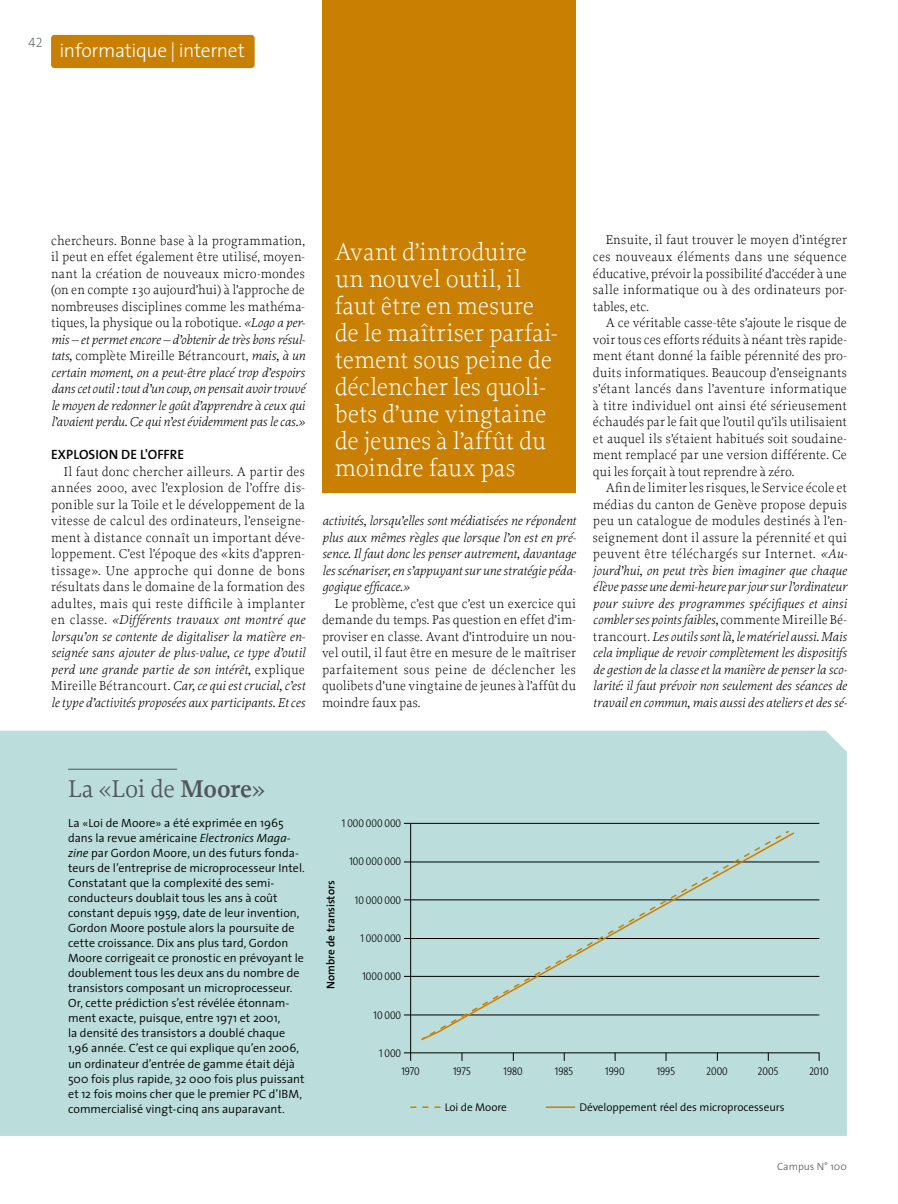
<style>
.page{position:relative;width:898px;height:1204px;background:#fff}
.page>*{position:absolute;margin:0;border:0;box-sizing:border-box;transform-origin:0 0}
.t1{font:300 25.5px/27px "Proforma";color:#fff}
.t2{font:25.5px "Proforma";color:#505559}
.t3{font:300 19.5px "The Sans";letter-spacing:-.015em;color:#fff}
.t4{font:300 13.5px/16.5px "Proforma";letter-spacing:.005em;color:#000;text-align:justify}
.t5{font:italic 300 13.5px/16.5px "Proforma";color:#000;text-align:justify}
.t6{font:600 13.5px "The Sans";color:#000}
.t7{font:13.5px "The Sans Extra Light Caps";color:#505559}
.t8{font:300 12px/15px "The Sans";letter-spacing:.005em;color:#000}
.t9{font:300 11.25px "The Sans Cd LF3";color:#000}
.t10{font:300 11.25px "The Sans";color:#000}
.t11{font:600 11.25px "The Sans";color:#000}
.t12{font:300 10.5px "The Sans";color:#505559}
.s1{font-style:italic}
.s2{font-style:normal}
.s3{font-weight:600}
</style>
<div class="page">
<div style="left:51px;top:35px;width:203px;height:33px;background:#c98002;border-radius:3px"></div>
<div style="left:0;top:730px;width:846px;height:405px;background:#bbdddc"></div>
<div style="left:322px;top:0;width:253px;height:493px;background:#c98002"></div>
<hr style="left:68px;top:768px;width:109px;height:1px;background:#505559">
<hr style="left:410px;top:823px;width:1px;height:237px;background:#000">
<hr style="left:404px;top:823px;width:415px;height:1px;background:#000">
<hr style="left:404px;top:861px;width:415px;height:1px;background:#000">
<hr style="left:404px;top:899px;width:415px;height:1px;background:#000">
<hr style="left:404px;top:938px;width:415px;height:1px;background:#000">
<hr style="left:404px;top:975px;width:415px;height:1px;background:#000">
<hr style="left:404px;top:1014px;width:415px;height:1px;background:#000">
<hr style="left:404px;top:1052px;width:415px;height:1px;background:#000">
<div style="left:419px;top:830px;width:376px;height:211px;background:#bbdddc"></div>
<svg style="left:410px;top:1106px;width:30px;height:1px"></svg>
<hr style="left:545px;top:1106px;width:30px;height:1px;background:#c98002">
<p class="t7" style="left:28px;top:31px;width:15px">42</p>
<h2 class="t3" style="left:60px;top:34px;width:187px">informatique | internet</h2>
<p class="t4" style="left:51px;top:232px;width:255px">chercheurs. Bonne base à la programmation, il peut en effet également être utilisé, moyen&shy;nant la création de nouveaux micro-mondes (on en compte 130 aujourd’hui) à l’approche de nombreuses disciplines comme les mathéma&shy;tiques, la physique ou la robotique. <span class="s1">«Logo a per&shy;mis – et permet encore – d’obtenir de très bons résul&shy;tats,</span> complète Mireille Bétrancourt, <span class="s1">mais, à un certain moment, on a peut-être placé trop d’espoirs dans cet outil : tout d’un coup, on pensait avoir trouvé le moyen de redonner le goût d’apprendre à ceux qui l’avaient perdu. Ce qui n’est évidemment pas le cas.»</span></p>
<p class="t6" style="left:51px;top:443px;width:24px">EXPLOSION</p>
<p class="t6" style="left:121px;top:443px;width:56px">DE L'OFFRE</p>
<p class="t4" style="left:51px;top:463px;width:255px;text-indent:13px">Il faut donc chercher ailleurs. A partir des années 2000, avec l’explosion de l’offre dis&shy;ponible sur la Toile et le développement de la vitesse de calcul des ordinateurs, l’enseigne&shy;ment à distance connaît un important déve&shy;loppement. C’est l’époque des «kits d’appren&shy;tissage». Une approche qui donne de bons résultats dans le domaine de la formation des adultes, mais qui reste difficile à implanter en classe. <span class="s1">«Différents travaux ont montré que lorsqu’on se contente de digitaliser la matière en&shy;seignée sans ajouter de plus-value, ce type d’outil perd une grande partie de son intérêt,</span> explique Mireille Bétrancourt. <span class="s1">Car, ce qui est crucial, c’est le type d’activités proposées aux participants. Et ces</span></p>
<h1 class="t1" style="left:334px;top:238px;width:224px">Avant d’introduire un nouvel outil, il faut être en mesure de le maîtriser parfai&shy;tement sous peine de déclencher les quoli&shy;bets d’une vingtaine de jeunes à l’affût du moindre faux pas</h1>
<p class="t5" style="left:322px;top:512px;width:255px">activités, lorsqu’elles sont médiatisées ne répondent plus aux mêmes règles que lorsque l’on est en pré&shy;sence. Il faut donc les penser autrement, davantage les scénariser, en s’appuyant sur une stratégie péda&shy;gogique efficace.»</p>
<p class="t4" style="left:322px;top:595px;width:255px;text-indent:13px">Le problème, c’est que c’est un exercice qui demande du temps. Pas question en effet d’im&shy;proviser en classe. Avant d’introduire un nou&shy;vel outil, il faut être en mesure de le maîtriser parfaitement sous peine de déclencher les quolibets d’une vingtaine de jeunes à l’affût du moindre faux pas.</p>
<p class="t4" style="left:592px;top:232px;width:255px;text-indent:13px">Ensuite, il faut trouver le moyen d’intégrer ces nouveaux éléments dans une séquence éducative, prévoir la possibilité d’accéder à une salle informatique ou à des ordinateurs por&shy;tables, etc.</p>
<p class="t4" style="left:592px;top:314px;width:255px;text-indent:13px">A ce véritable casse-tête s’ajoute le risque de voir tous ces efforts réduits à néant très rapide&shy;ment étant donné la faible pérennité des pro&shy;duits informatiques. Beaucoup d’enseignants s’étant lancés dans l’aventure informatique à titre individuel ont ainsi été sérieusement échaudés par le fait que l’outil qu’ils utilisaient et auquel ils s’étaient habitués soit soudaine&shy;ment remplacé par une version différente. Ce qui les forçait à tout reprendre à zéro.</p>
<p class="t5" style="left:592px;top:479px;width:255px;text-indent:13px"><span class="s2">Afin de limiter les risques, le Service école et médias du canton de Genève propose depuis peu un catalogue de modules destinés à l’en&shy;seignement dont il assure la pérennité et qui peuvent être téléchargés sur Internet.</span> «Au&shy;jourd’hui, on peut très bien imaginer que chaque élève passe une demi-heure par jour sur l’ordinateur pour suivre des programmes spécifiques et ainsi combler ses points faibles, <span class="s2">commente Mireille Bé&shy;trancourt.</span> Les outils sont là, le matériel aussi. Mais cela implique de revoir complètement les dispositifs de gestion de la classe et la manière de penser la sco&shy;larité: il faut prévoir non seulement des séances de travail en commun, mais aussi des ateliers et des sé-</p>
<h1 class="t2" style="left:68px;top:772px;width:198px">La «Loi de <span class="s3">Moore»</span></h1>
<p class="t8" style="left:68px;top:815px;width:238px">La «Loi de Moore» a été exprimée en 1965 dans la revue américaine <span class="s1">Electronics Maga&shy;zine</span> par Gordon Moore, un des futurs fonda&shy;teurs de l’entreprise de microprocesseur I ntel.<br>Constatant que la complexité des semi&shy;conducteurs doublait tous les ans à coût constant depuis 1959, date de leur invention, Gordon Moore postule alors la poursuite de cette croissance. Dix ans plus tard, Gordon Moore corrigeait ce pronostic en prévoyant le doublement tous les deux ans du nombre de transistors composant un microprocesseur.<br>Or, cette prédiction s’est révélée étonnam&shy;ment exacte, puisque, entre 1971 et 2001,<br>la densité des transistors a doublé chaque 1,96 année. C’est ce qui explique qu’en 2006, un ordinateur d’entrée de gamme était déjà 500 fois plus rapide, 32 000 fois plus puissant et 12 fois moins cher que le premier PC d’I BM, commercialisé vingt-cinq ans auparavant.</p>
<p class="t9" style="left:342px;top:817px;width:61px">1 000 000 000</p>
<p class="t9" style="left:349px;top:856px;width:53px">100 000 000</p>
<p class="t9" style="left:355px;top:894px;width:48px">10 000 000</p>
<p class="t9" style="left:360px;top:932px;width:42px">1 000 000</p>
<p class="t9" style="left:362px;top:971px;width:40px">1000 000</p>
<p class="t9" style="left:373px;top:1009px;width:29px">10 000</p>
<p class="t9" style="left:379px;top:1048px;width:24px">1 000</p>
<p class="t11" style="left:321px;top:989px;width:110px;rotate:-90deg">NOMBRE DE TRANSISTORS</p>
<p class="t9" style="left:401px;top:1065px;width:20px">1970</p>
<p class="t9" style="left:453px;top:1065px;width:19px">1975</p>
<p class="t9" style="left:503px;top:1065px;width:21px">1980</p>
<p class="t9" style="left:554px;top:1065px;width:20px">1985</p>
<p class="t9" style="left:605px;top:1065px;width:21px">1990</p>
<p class="t9" style="left:656px;top:1065px;width:20px">1995</p>
<p class="t9" style="left:706px;top:1065px;width:23px">2000</p>
<p class="t9" style="left:757px;top:1065px;width:22px">2005</p>
<p class="t9" style="left:809px;top:1065px;width:21px">2010</p>
<p class="t10" style="left:444px;top:1098px;width:64px">Loi de Moore</p>
<p class="t10" style="left:579px;top:1098px;width:207px">Développement réel des microprocesseurs</p>
<p class="t12" style="left:776px;top:1157px;width:71px">Campus N° 100</p>
</div>
